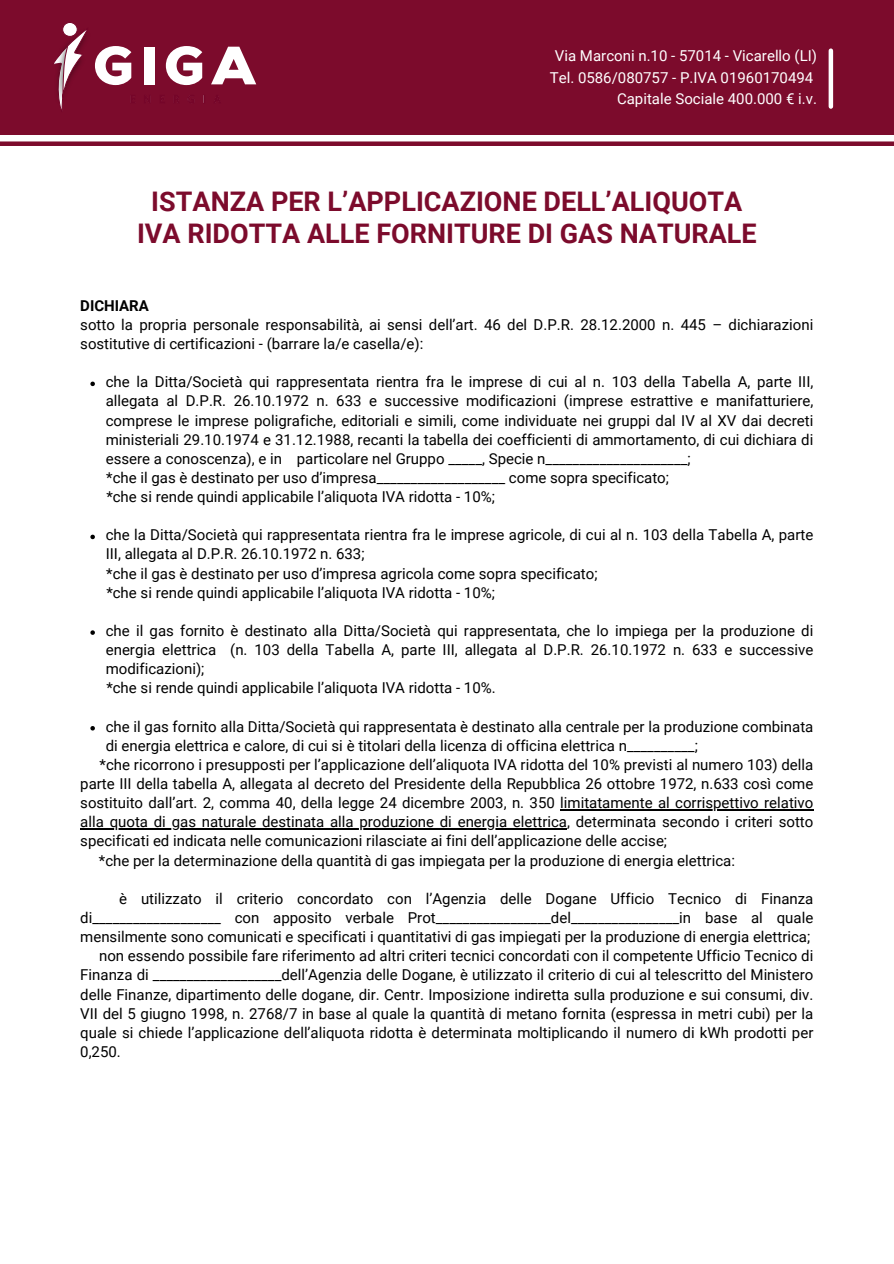
<style>
.page{position:relative;width:894px;height:1264px;background:#fff}
.page>*{position:absolute;margin:0;border:0;box-sizing:border-box;transform-origin:0 0}
.t1{font:700 27px/32.7px "Roboto";color:#7c0b2c;text-align:center}
.t2{font:15px/19.2px "Roboto";color:#000}
.t3{font:15px/21.3px "Roboto";color:#fff;text-align:right}
.t4{font:700 15px "Roboto";color:#000}
</style>
<div class="page">
<div style="left:0;top:0;width:893px;height:135px;background:#7c0b2c"></div>
<div style="left:0;top:141px;width:893px;height:5px;background:#7c0b2c"></div>
<svg style="left:828px;top:51px;width:4px;height:56px"></svg>
<svg style="left:95px;top:46px;width:36px;height:39px"></svg>
<div style="left:144px;top:47px;width:10px;height:37px;background:#fff"></div>
<svg style="left:166px;top:46px;width:36px;height:39px"></svg>
<svg style="left:211px;top:47px;width:45px;height:37px"></svg>
<div style="left:62px;top:22px;width:15px;height:15px;border:1px solid #750529;border-radius:50%"></div>
<img style="left:62px;top:25px;width:15px;height:3px">
<svg style="left:54px;top:28px;width:33px;height:81px"></svg>
<svg style="left:90px;top:381px;width:5px;height:5px"></svg>
<svg style="left:90px;top:534px;width:5px;height:5px"></svg>
<svg style="left:90px;top:630px;width:5px;height:5px"></svg>
<svg style="left:90px;top:726px;width:5px;height:4px"></svg>
<hr style="left:560px;top:809px;width:253px;height:1px;background:#000">
<hr style="left:80px;top:828px;width:487px;height:1px;background:#000">
<p class="t3" style="left:549px;top:45px;width:269px">Via Marconi n.10 - 57014 - Vicarello (LI)<br>Tel. 0586/080757 - P.IVA 01960170494<br>Capitale Sociale 400.000 € i.v.</p>
<h1 class="t1" style="left:137px;top:184px;width:621px">ISTANZA PER L’APPLICAZIONE DELL’ALIQUOTA<br>IVA RIDOTTA ALLE FORNITURE DI GAS NATURALE</h1>
<p class="t4" style="left:80px;top:295px;width:70px">DICHIARA</p>
<p class="t2" style="left:80px;top:314px;width:734px">sotto la propria personale responsabilità, ai sensi dell’art. 46 del D.P.R. 28.12.2000 n. 445 – dichiarazioni sostitutive di certificazioni - (barrare la/e casella/e):</p>
<p class="t2" style="left:106px;top:372px;width:709px">che la Ditta/Società qui rappresentata rientra fra le imprese di cui al n. 103 della Tabella A, parte III, allegata al D.P.R. 26.10.1972 n. 633 e successive modificazioni (imprese estrattive e manifatturiere, comprese le imprese poligrafiche, editoriali e simili, come individuate nei gruppi dal IV al XV dai decreti ministeriali 29.10.1974 e 31.12.1988, recanti la tabella dei coefficienti di ammortamento, di cui dichiara di essere a conoscenza), e in particolare nel Gruppo _____, Specie n_____________________;<br>*che il gas è destinato per uso d’impresa___________________ come sopra specificato;<br>*che si rende quindi applicabile l’aliquota IVA ridotta - 10%;</p>
<p class="t2" style="left:106px;top:525px;width:709px">che la Ditta/Società qui rappresentata rientra fra le imprese agricole, di cui al n. 103 della Tabella A, parte III, allegata al D.P.R. 26.10.1972 n. 633;<br>*che il gas è destinato per uso d’impresa agricola come sopra specificato;<br>*che si rende quindi applicabile l’aliquota IVA ridotta - 10%;</p>
<p class="t2" style="left:106px;top:620px;width:709px">che il gas fornito è destinato alla Ditta/Società qui rappresentata, che lo impiega per la produzione di energia elettrica (n. 103 della Tabella A, parte III, allegata al D.P.R. 26.10.1972 n. 633 e successive modificazioni);<br>*che si rende quindi applicabile l’aliquota IVA ridotta - 10%.</p>
<p class="t2" style="left:106px;top:716px;width:709px">che il gas fornito alla Ditta/Società qui rappresentata è destinato alla centrale per la produzione combinata</p>
<p class="t2" style="left:106px;top:735px;width:593px">di energia elettrica e calore, di cui si è titolari della licenza di officina elettrica n__________;</p>
<p class="t2" style="left:99px;top:754px;width:715px">*che ricorrono i presupposti per l’applicazione dell’aliquota IVA ridotta del 10% previsti al numero 103) della</p>
<p class="t2" style="left:80px;top:773px;width:734px">parte III della tabella A, allegata al decreto del Presidente della Repubblica 26 ottobre 1972, n.633 così come</p>
<p class="t2" style="left:80px;top:792px;width:734px">sostituito dall’art. 2, comma 40, della legge 24 dicembre 2003, n. 350 limitatamente al corrispettivo relativo</p>
<p class="t2" style="left:80px;top:811px;width:734px">alla quota di gas naturale destinata alla produzione di energia elettrica, determinata secondo i criteri sotto</p>
<p class="t2" style="left:80px;top:831px;width:588px">specificati ed indicata nelle comunicazioni rilasciate ai fini dell’applicazione delle accise;</p>
<p class="t2" style="left:99px;top:850px;width:637px">*che per la determinazione della quantità di gas impiegata per la produzione di energia elettrica:</p>
<p class="t2" style="left:119px;top:888px;width:695px">è utilizzato il criterio concordato con l’Agenzia delle Dogane Ufficio Tecnico di Finanza</p>
<p class="t2" style="left:80px;top:907px;width:734px">di___________________ con apposito verbale Prot_________________del________________in base al quale</p>
<p class="t2" style="left:80px;top:926px;width:731px">mensilmente sono comunicati e specificati i quantitativi di gas impiegati per la produzione di energia elettrica;</p>
<p class="t2" style="left:99px;top:945px;width:715px">non essendo possibile fare riferimento ad altri criteri tecnici concordati con il competente Ufficio Tecnico di</p>
<p class="t2" style="left:80px;top:964px;width:734px">Finanza di ___________________dell’Agenzia delle Dogane, è utilizzato il criterio di cui al telescritto del Ministero</p>
<p class="t2" style="left:80px;top:984px;width:734px">delle Finanze, dipartimento delle dogane, dir. Centr. Imposizione indiretta sulla produzione e sui consumi, div.</p>
<p class="t2" style="left:80px;top:1003px;width:734px">VII del 5 giugno 1998, n. 2768/7 in base al quale la quantità di metano fornita (espressa in metri cubi) per la</p>
<p class="t2" style="left:80px;top:1022px;width:734px">quale si chiede l’applicazione dell’aliquota ridotta è determinata moltiplicando il numero di kWh prodotti per</p>
<p class="t2" style="left:80px;top:1041px;width:42px">0,250.</p>
</div>
